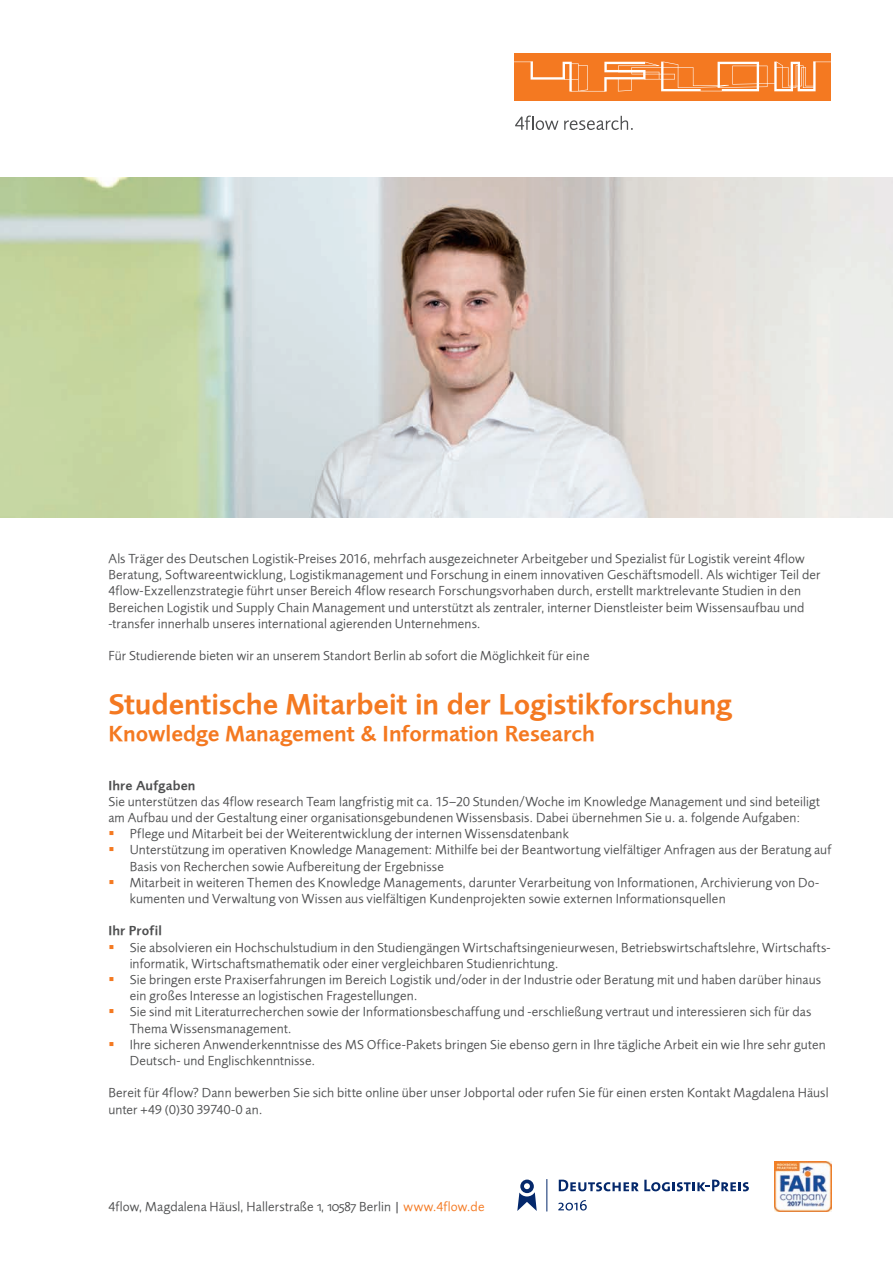
<style>
.page{position:relative;width:893px;height:1263px;background:#fff}
.page>*{position:absolute;margin:0;border:0;box-sizing:border-box;transform-origin:0 0}
.t1{font:29.7px "Foundry Sans Demi";color:#f47921}
.t2{font:22.5px "Foundry Sans Demi";color:#f47921}
.t3{font:13.5px/16.2px "Foundry Sans Normal";letter-spacing:.01em;color:#4e4f50}
.t4{font:13.5px "Foundry Sans Demi";letter-spacing:.01em;color:#4e4f50}
.s1{font-family:"Foundry Sans Expert Normal"}
.s2{color:#f47921}
</style>
<div class="page">
<div style="left:515px;top:53px;width:316px;height:48px;background:#f47921"></div>
<svg style="left:514px;top:62px;width:317px;height:30px"></svg>
<svg style="left:515px;top:116px;width:43px;height:14px"></svg>
<svg style="left:564px;top:116px;width:69px;height:14px"></svg>
<img style="left:0;top:177px;width:893px;height:340px">
<svg style="left:517px;top:1179px;width:20px;height:32px"></svg>
<svg style="left:559px;top:1179px;width:190px;height:12px"></svg>
<svg style="left:558px;top:1200px;width:29px;height:10px"></svg>
<hr style="left:546px;top:1179px;width:1px;height:32px;background:#04286b">
<img style="left:774px;top:1161px;width:57px;height:51px">
<p class="t3" style="left:108px;top:550px;width:713px">Als Träger des Deutschen Logistik-Preises 2016, mehrfach ausgezeichneter Arbeitgeber und Spezialist für Logistik vereint 4flow Beratung, Softwareentwicklung, Logistikmanagement und Forschung in einem innovativen Geschäftsmodell. Als wichtiger Teil der 4flow-Exzellenzstrategie führt unser Bereich 4flow research Forschungsvorhaben durch, erstellt marktrelevante Studien in den Bereichen Logistik und Supply Chain Management und unterstützt als zentraler, interner Dienstleister beim Wissensaufbau und -transfer innerhalb unseres international agierenden Unternehmens.</p>
<p class="t3" style="left:108px;top:648px;width:483px">Für Studierende bieten wir an unserem Standort Berlin ab sofort die Möglichkeit für eine</p>
<h1 class="t1" style="left:108px;top:687px;width:625px">Studentische Mitarbeit in der Logistikforschung</h1>
<h2 class="t2" style="left:108px;top:720px;width:488px">Knowledge Management &amp; Information Research</h2>
<p class="t4" style="left:108px;top:777px;width:89px">Ihre Aufgaben</p>
<p class="t3" style="left:108px;top:793px;width:713px">Sie unterstützen das 4flow research Team langfristig mit ca. 15–20 Stunden/Woche im Knowledge Management und sind beteiligt</p>
<p class="t3" style="left:108px;top:809px;width:693px">am Aufbau und der Gestaltung einer organisationsgebundenen Wissensbasis. Dabei übernehmen Sie u. a. folgende Aufgaben:</p>
<p class="t3" style="left:130px;top:825px;width:441px">Pflege und Mitarbeit bei der Weiterentwicklung der internen Wissensdatenbank</p>
<p class="t3" style="left:130px;top:842px;width:703px">Unterstützung im operativen Knowledge Management: Mithilfe bei der Beantwortung vielfältiger Anfragen aus der Beratung auf</p>
<p class="t3" style="left:130px;top:858px;width:316px">Basis von Recherchen sowie Aufbereitung der Ergebnisse</p>
<p class="t3" style="left:130px;top:874px;width:691px">Mitarbeit in weiteren Themen des Knowledge Managements, darunter Verarbeitung von Informationen, Archivierung von Do-</p>
<p class="t3" style="left:130px;top:890px;width:597px">kumenten und Verwaltung von Wissen aus vielfältigen Kundenprojekten sowie externen Informationsquellen</p>
<p class="t4" style="left:108px;top:923px;width:55px">Ihr Profil</p>
<p class="t3" style="left:130px;top:939px;width:702px">Sie absolvieren ein Hochschulstudium in den Studiengängen Wirtschaftsingenieurwesen, Betriebswirtschaftslehre, Wirtschafts&shy;informatik, Wirtschaftsmathematik oder einer vergleichbaren Studienrichtung.<br>Sie bringen erste Praxiserfahrungen im Bereich Logistik und/oder in der Industrie oder Beratung mit und haben darüber hinaus ein großes Interesse an logistischen Fragestellungen.<br>Sie sind mit Literaturrecherchen sowie der Informationsbeschaffung und -erschließung vertraut und interessieren sich für das Thema Wissensmanagement.<br>Ihre sicheren Anwenderkenntnisse des MS Office-Pakets bringen Sie ebenso gern in Ihre tägliche Arbeit ein wie Ihre sehr guten Deutsch- und Englischkenntnisse.</p>
<p class="t3" style="left:108px;top:1085px;width:722px">Bereit für 4flow? Dann bewerben Sie sich bitte online über unser Jobportal oder rufen Sie für einen ersten Kontakt Magdalena Häusl unter +49 (0)30 39740-0 an.</p>
<p class="t3" style="left:108px;top:1198px;width:378px">4flow, Magdalena Häusl, Hallerstraße <span class="s1">1</span>, <span class="s1">10587</span> Berlin | <span class="s2">www.4flow.de</span></p>
</div>
